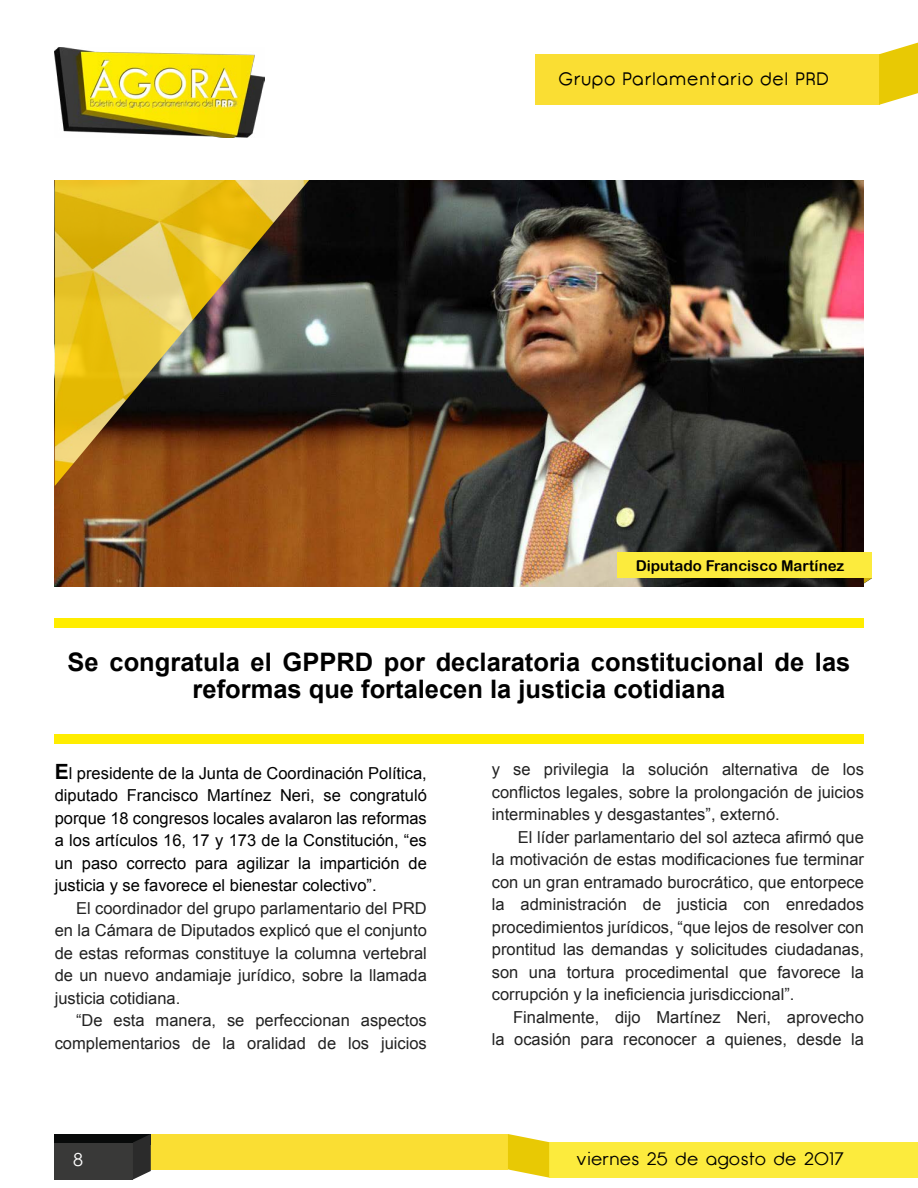
<style>
.page{position:relative;width:918px;height:1188px;background:#fff}
.page>*{position:absolute;margin:0;border:0;box-sizing:border-box;transform-origin:0 0}
.t1{font:700 25.5px/27px "Arial";color:#000;text-align:center}
.t2{font:18px "Opificio";color:#000}
.t3{font:18px "Opificio Neue";letter-spacing:-.01em;color:#000}
.t4{font:18px "Century Gothic";color:#fff}
.t5{font:16.5px/22.5px "Arial";color:#222;text-align:justify}
.t6{font:16.5px/22.5px "Arial";color:#000;text-align:justify}
.t7{font:15px "Arial Rounded MT Bold";color:#000}
.s1{font-weight:700;font-size:21px}
</style>
<div class="page">
<div style="left:139px;top:1134px;width:369px;height:35px;background:#fade33"></div>
<div style="left:549px;top:1142px;width:369px;height:36px;background:#fceb3d"></div>
<svg style="left:508px;top:1134px;width:41px;height:44px"></svg>
<div style="left:535px;top:54px;width:345px;height:51px;background:#fade33"></div>
<svg style="left:879px;top:43px;width:39px;height:62px"></svg>
<div style="left:54px;top:1134px;width:97px;height:10px;background:#080a0a"></div>
<div style="left:54px;top:1143px;width:79px;height:37px;background:#393938"></div>
<svg style="left:133px;top:1134px;width:18px;height:46px"></svg>
<img style="left:54px;top:48px;width:211px;height:90px">
<img style="left:55px;top:180px;width:809px;height:406px">
<svg style="left:864px;top:578px;width:8px;height:5px"></svg>
<div style="left:618px;top:553px;width:254px;height:25px;background:#fceb3d"></div>
<div style="left:55px;top:618px;width:809px;height:10px;background:#ffed00"></div>
<div style="left:55px;top:734px;width:809px;height:10px;background:#ffed00"></div>
<img style="left:55px;top:180px;width:254px;height:306px">
<p class="t2" style="left:558px;top:67px;width:273px">Grupo Parlamentario del PRD</p>
<p class="t7" style="left:636px;top:556px;width:210px">Diputado Francisco Martínez</p>
<h1 class="t1" style="left:68px;top:649px;width:784px">Se congratula el GPPRD por declaratoria constitucional de las reformas que fortalecen la justicia cotidiana</h1>
<p class="t6" style="left:55px;top:762px;width:374px"><span class="s1">E</span>l presidente de la Junta de Coordinación Política, diputado Francisco Martínez Neri, se congratuló porque 18 congresos locales avalaron las reformas a los artículos 16, 17 y 173 de la Constitución, “es un paso correcto para agilizar la impartición de justicia y se favorece el bienestar colectivo”.</p>
<p class="t5" style="left:55px;top:897px;width:374px;text-indent:21px">El coordinador del grupo parlamentario del PRD en la Cámara de Diputados explicó que el conjunto de estas reformas constituye la columna vertebral de un nuevo andamiaje jurídico, sobre la llamada justicia cotidiana.</p>
<p class="t5" style="left:55px;top:1009px;width:374px;text-align:right">“De esta manera, se perfeccionan aspectos complementarios de la oralidad de los juicios</p>
<p class="t5" style="left:492px;top:759px;width:374px">y se privilegia la solución alternativa de los conflictos legales, sobre la prolongación de juicios interminables y desgastantes”, externó.</p>
<p class="t5" style="left:492px;top:826px;width:374px;text-indent:26px">El líder parlamentario del sol azteca afirmó que la motivación de estas modificaciones fue terminar con un gran entramado burocrático, que entorpece la administración de justicia con enredados procedimientos jurídicos, “que lejos de resolver con prontitud las demandas y solicitudes ciudadanas, son una tortura procedimental que favorece la corrupción y la ineficiencia jurisdiccional”.</p>
<p class="t5" style="left:492px;top:1006px;width:374px;text-align:right">Finalmente, dijo Martínez Neri, aprovecho<br>la ocasión para reconocer a quienes, desde la</p>
<p class="t4" style="left:73px;top:1148px;width:11px">8</p>
<p class="t3" style="left:576px;top:1146px;width:270px">viernes 25 de agosto de 2017</p>
</div>
